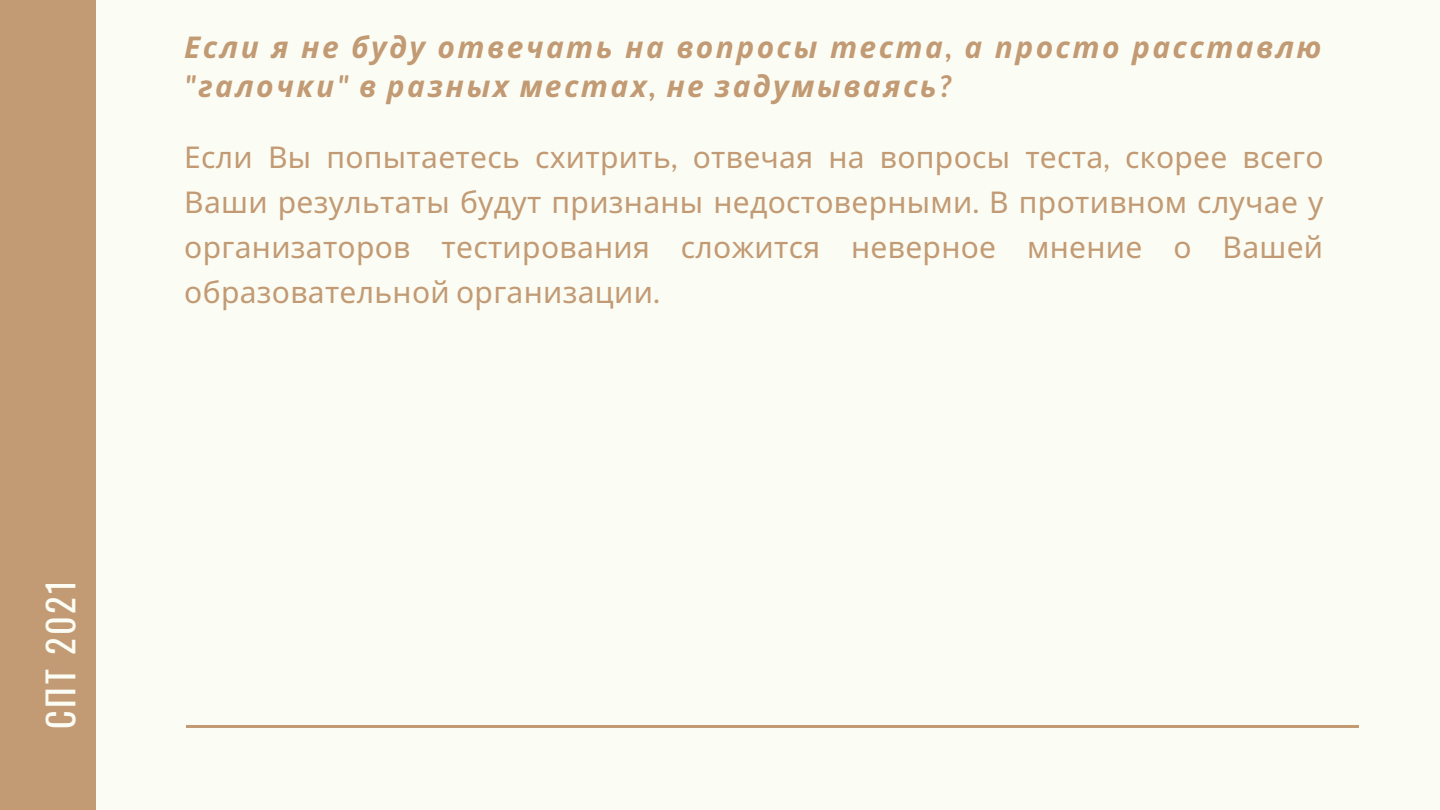
<style>
.page{position:relative;width:1440px;height:810px;background:#fbfdf4}
.page>*{position:absolute;margin:0;border:0;box-sizing:border-box;transform-origin:0 0}
.t1{font:36px "Oswald";letter-spacing:.08em;color:#fbfdf4}
.t2{font:30px/45px "Noto Sans";letter-spacing:.01em;color:#c29a74;text-align:justify}
.t3{font:italic 700 30px/39px "Noto Sans";letter-spacing:.08em;color:#c29a74}
.s1{font-family:"Lato"}
</style>
<div class="page">
<div style="left:0;top:0;width:96px;height:810px;background:#c29a74"></div>
<hr style="left:186px;top:725px;width:1173px;height:3px;background:#c29a74">
<p class="t3" style="left:184px;top:27px;width:1139px">Если я не буду отвечать на вопросы теста<span class="s1">,</span> а просто расставлю <span class="s1">"</span>галочки<span class="s1">"</span> в разных местах<span class="s1">,</span> не задумываясь<span class="s1">?</span></p>
<p class="t2" style="left:184px;top:134px;width:1141px">Если Вы попытаетесь схитрить<span class="s1">,</span> отвечая на вопросы теста<span class="s1">,</span> скорее всего Ваши результаты будут признаны недостоверными<span class="s1">.</span> В противном случае у организаторов тестирования сложится неверное мнение о Вашей образовательной организации<span class="s1">.</span></p>
<p class="t1" style="left:33px;top:729px;width:151px;rotate:-90deg">СПТ 2021</p>
</div>
